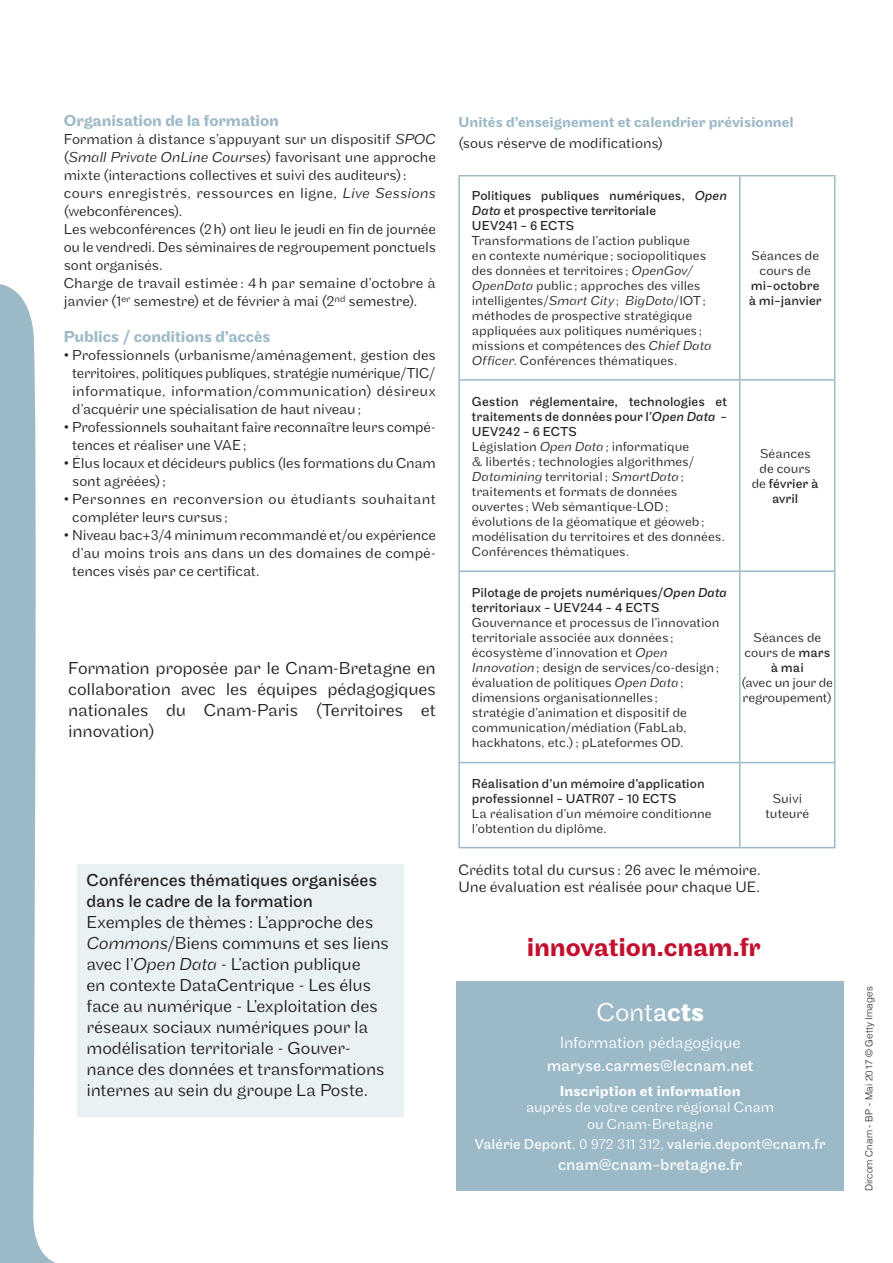
<style>
.page{position:relative;width:893px;height:1263px;background:#fff}
.page>*{position:absolute;margin:0;border:0;box-sizing:border-box;transform-origin:0 0}
.t1{font:500 27px "Maple";letter-spacing:-.01em;color:#c3102e}
.titre{font:300 27px "Maple";color:#fff}
.t2{font:300 18px/21px "Maple";letter-spacing:-.01em;color:#231f20;text-align:justify}
.t3{font:18px/21px "Maple";letter-spacing:-.005em;color:#231f20}
.Texte_courant{font:500 16.5px "Maple";letter-spacing:-.005em;color:#9cb9c7}
.texte{font:16.5px "Maple";color:#fff}
.texte-2{font:300 16.5px "Maple";letter-spacing:-.005em;color:#fff}
.t4{font:300 15.75px "Maple";letter-spacing:-.005em;color:#231f20}
.Texte_courant-2{font:300 15px/18px "Maple";letter-spacing:-.005em;color:#231f20;text-align:justify}
.Texte_courant-3{font:300 15px/18px "Maple";letter-spacing:.015em;color:#231f20}
.texte-3{font:15px "Maple";color:#fff}
.texte-4{font:300 15px "Maple";color:#fff}
.texte-5{font:500 15px "Maple";letter-spacing:.005em;color:#9cb9c7}
.texte-6{font:300 15px "Maple";color:#231f20}
.texte-7{font:500 15px "Maple";letter-spacing:.01em;color:#fff}
.t5{font:300 13.5px/15px "Maple";color:#231f20}
.t6{font:13.5px/15px "Maple";letter-spacing:.005em;color:#231f20}
.t7{font:300 9.75px "Helvetica";letter-spacing:.015em;color:#231f20}
.s1{font-style:italic}
.s2{font-weight:300}
.s3{font-weight:400}
.s4{font-weight:500}
.s5{font-weight:700}
</style>
<div class="page">
<svg style="left:0;top:284px;width:56px;height:979px;fill:#9cb9c7"></svg>
<div style="left:456px;top:981px;width:388px;height:209px;background:#9cb9c7"></div>
<hr style="left:739px;top:176px;width:1px;height:203px;background:#9cb9c7">
<hr style="left:458px;top:379px;width:282px;height:2px;background:#9cb9c7">
<hr style="left:740px;top:379px;width:95px;height:2px;background:#9cb9c7">
<hr style="left:739px;top:381px;width:1px;height:189px;background:#9cb9c7">
<hr style="left:458px;top:570px;width:282px;height:2px;background:#9cb9c7">
<hr style="left:740px;top:570px;width:95px;height:2px;background:#9cb9c7">
<hr style="left:739px;top:572px;width:1px;height:190px;background:#9cb9c7">
<hr style="left:458px;top:762px;width:282px;height:1px;background:#9cb9c7">
<hr style="left:740px;top:762px;width:95px;height:1px;background:#9cb9c7">
<hr style="left:739px;top:763px;width:1px;height:84px;background:#9cb9c7">
<hr style="left:458px;top:175px;width:282px;height:1px;background:#9cb9c7">
<hr style="left:458px;top:176px;width:2px;height:203px;background:#9cb9c7">
<hr style="left:740px;top:175px;width:95px;height:1px;background:#9cb9c7">
<hr style="left:834px;top:176px;width:1px;height:203px;background:#9cb9c7">
<hr style="left:458px;top:381px;width:2px;height:189px;background:#9cb9c7">
<hr style="left:834px;top:381px;width:1px;height:189px;background:#9cb9c7">
<hr style="left:458px;top:572px;width:2px;height:190px;background:#9cb9c7">
<hr style="left:834px;top:572px;width:1px;height:190px;background:#9cb9c7">
<hr style="left:458px;top:763px;width:2px;height:84px;background:#9cb9c7">
<hr style="left:834px;top:763px;width:1px;height:84px;background:#9cb9c7">
<hr style="left:458px;top:847px;width:282px;height:1px;background:#9cb9c7">
<hr style="left:740px;top:847px;width:95px;height:1px;background:#9cb9c7">
<div style="left:78px;top:864px;width:326px;height:252px;background:#eaf1f4"></div>
<p class="Texte_courant" style="left:64px;top:111px;width:217px">Organisation de la formation</p>
<p class="Texte_courant-2" style="left:64px;top:130px;width:374px">Formation à distance s’appuyant sur un dispositif <span class="s1">SPOC </span>(<span class="s1">Small Private OnLine Courses</span>) favorisant une approche mixte (interactions collectives et suivi des auditeurs):</p>
<p class="Texte_courant-3" style="left:64px;top:184px;width:374px">cours enregistrés, ressources en ligne, <span class="s1">Live Sessions </span>(webconférences).</p>
<p class="Texte_courant-2" style="left:64px;top:220px;width:374px">Les webconférences (2h) ont lieu le jeudi en fin de journée ou le vendredi. Des séminaires de regroupement ponctuels sont organisés.</p>
<p class="Texte_courant-2" style="left:64px;top:274px;width:374px">Charge de travail estimée : 4h par semaine d’octobre à janvier (1<sup>er</sup> semestre) et de février à mai (2<sup>nd</sup> semestre).</p>
<p class="Texte_courant" style="left:64px;top:327px;width:208px">Publics / conditions d’accès</p>
<p class="Texte_courant-2" style="left:72px;top:346px;width:365px;text-indent:-9px">• Professionnels (urbanisme/aménagement, gestion des territoires, politiques publiques, stratégie numérique/TIC/ informatique, information/communication) désireux d’acquérir une spécialisation de haut niveau;</p>
<p class="Texte_courant-2" style="left:72px;top:418px;width:365px;text-indent:-9px">• Professionnels souhaitant faire reconnaître leurs compé&shy;tences et réaliser une VAE;</p>
<p class="Texte_courant-2" style="left:72px;top:454px;width:365px;text-indent:-9px">• Élus locaux et décideurs publics (les formations du Cnam sont agréées);</p>
<p class="Texte_courant-3" style="left:72px;top:490px;width:365px;text-indent:-9px">• Personnes en reconversion ou étudiants souhaitant compléter leurs cursus;</p>
<p class="Texte_courant-2" style="left:72px;top:526px;width:365px;text-indent:-9px">• Niveau bac+3/4 minimum recommandé et/ou expérience d’au moins trois ans dans un des domaines de compé&shy;tences visés par ce certificat.</p>
<p class="t2" style="left:68px;top:658px;width:369px">Formation proposée par le Cnam-Bretagne en collaboration avec les équipes pédagogiques nationales du Cnam-Paris (Territoires et innovation)</p>
<p class="t3" style="left:86px;top:870px;width:292px">Conférences thématiques organisées dans le cadre de la formation</p>
<p class="t2" style="left:86px;top:912px;width:304px;text-align:left">Exemples de thèmes : L’approche des <span class="s1">Commons</span>/Biens communs et ses liens avec l’<span class="s1">Open Data</span> - L’action publique<br>en contexte DataCentrique - Les élus face au numérique - L’exploitation des réseaux sociaux numériques pour la modélisation territoriale - Gouver&shy;nance des données et transformations internes au sein du groupe La Poste.</p>
<p class="texte-5" style="left:458px;top:114px;width:337px">Unités d’enseignement et calendrier prévisionnel</p>
<p class="texte-6" style="left:458px;top:135px;width:206px">(sous réserve de modifications)</p>
<p class="t6" style="left:472px;top:189px;width:257px">Politiques publiques numériques, <span class="s1">Open<br>Data</span> et prospective territoriale</p>
<p class="t6" style="left:472px;top:219px;width:104px">UEV241 - 6 ECTS</p>
<p class="t5" style="left:472px;top:233px;width:241px">Transformations de l’action publique<br>en contexte numérique ; sociopolitiques des données et territoires ; <span class="s1">OpenGov/ OpenData</span> public ; approches des villes intelligentes/<span class="s1">Smart City</span> ; <span class="s1">BigData</span>/IOT; méthodes de prospective stratégique appliquées aux politiques numériques ; missions et compétences des <span class="s1">Chief Data Officer</span>. Conférences thématiques.</p>
<p class="t6" style="left:749px;top:249px;width:74px;text-align:center"><span class="s2">Séances de cours de </span>mi-octobre à mi-janvier</p>
<p class="t6" style="left:472px;top:394px;width:257px;text-align:justify">Gestion réglementaire, technologies et traitements de données pour l’<span class="s1">Open Data</span> - UEV242 - 6 ECTS</p>
<p class="t5" style="left:472px;top:439px;width:255px">Législation <span class="s1">Open Data</span>; informatique<br>&amp; libertés ; technologies algorithmes/ <span class="s1">Datamining</span> territorial; <span class="s1">SmartData</span>; traitements et formats de données ouvertes ; Web sémantique-LOD; évolutions de la géomatique et géoweb; modélisation du territoires et des données.<br>Conférences thématiques.</p>
<p class="t5" style="left:752px;top:446px;width:68px;text-align:center">Séances de cours de <span class="s3">février à avril</span></p>
<p class="t6" style="left:472px;top:585px;width:257px">Pilotage de projets numériques/<span class="s1">Open Data </span>territoriaux - UEV244 - 4 ECTS</p>
<p class="t5" style="left:472px;top:615px;width:249px">Gouvernance et processus de l’innovation territoriale associée aux données ; écosystème d’innovation et <span class="s1">Open Innovation</span>; design de services/co-design;</p>
<p class="t5" style="left:472px;top:675px;width:217px">évaluation de politiques <span class="s1">Open Data</span>; dimensions organisationnelles ; stratégie d’animation et dispositif de communication/médiation (FabLab, hackhatons, etc.); pLateformes OD.</p>
<p class="t5" style="left:744px;top:630px;width:87px;text-align:center">Séances de cours de <span class="s3">mars à mai</span></p>
<p class="t5" style="left:742px;top:675px;width:93px">(avec un jour de</p>
<p class="t5" style="left:743px;top:690px;width:91px">regroupement)</p>
<p class="t6" style="left:472px;top:776px;width:234px">Réalisation d’un mémoire d’application professionnel - UATR07 - 10 ECTS</p>
<p class="t5" style="left:472px;top:806px;width:241px">La réalisation d’un mémoire conditionne l’obtention du diplôme.</p>
<p class="t5" style="left:765px;top:791px;width:45px;text-align:center">Suivi tuteuré</p>
<p class="t4" style="left:458px;top:861px;width:304px">Crédits total du cursus : 26 avec le mémoire.</p>
<p class="t4" style="left:458px;top:878px;width:304px">Une évaluation est réalisée pour chaque UE.</p>
<p class="t1" style="left:527px;top:932px;width:235px">innovation.cnam.fr</p>
<p class="titre" style="left:596px;top:997px;width:109px">Cont<span class="s3">a</span><span class="s4">c</span><span class="s5">ts</span></p>
<p class="texte-2" style="left:560px;top:1033px;width:182px">Information pédagogique</p>
<p class="texte" style="left:547px;top:1056px;width:208px">maryse.carmes@lecnam.net</p>
<p class="texte-7" style="left:560px;top:1082px;width:182px">Inscription et information</p>
<p class="texte-4" style="left:526px;top:1098px;width:250px">auprès de votre centre régional Cnam</p>
<p class="texte-4" style="left:587px;top:1115px;width:128px">ou Cnam-Bretagne</p>
<p class="texte-3" style="left:475px;top:1136px;width:352px">Valérie Depont<span class="s2">, 0 972 311 312,</span> valerie.depont@cnam.fr</p>
<p class="texte" style="left:558px;top:1155px;width:186px">cnam@cnam-bretagne.fr</p>
<p class="t7" style="left:861px;top:1191px;width:206px;rotate:-90deg">Dircom Cnam - BP - Mai 2017 © Getty Images</p>
</div>
